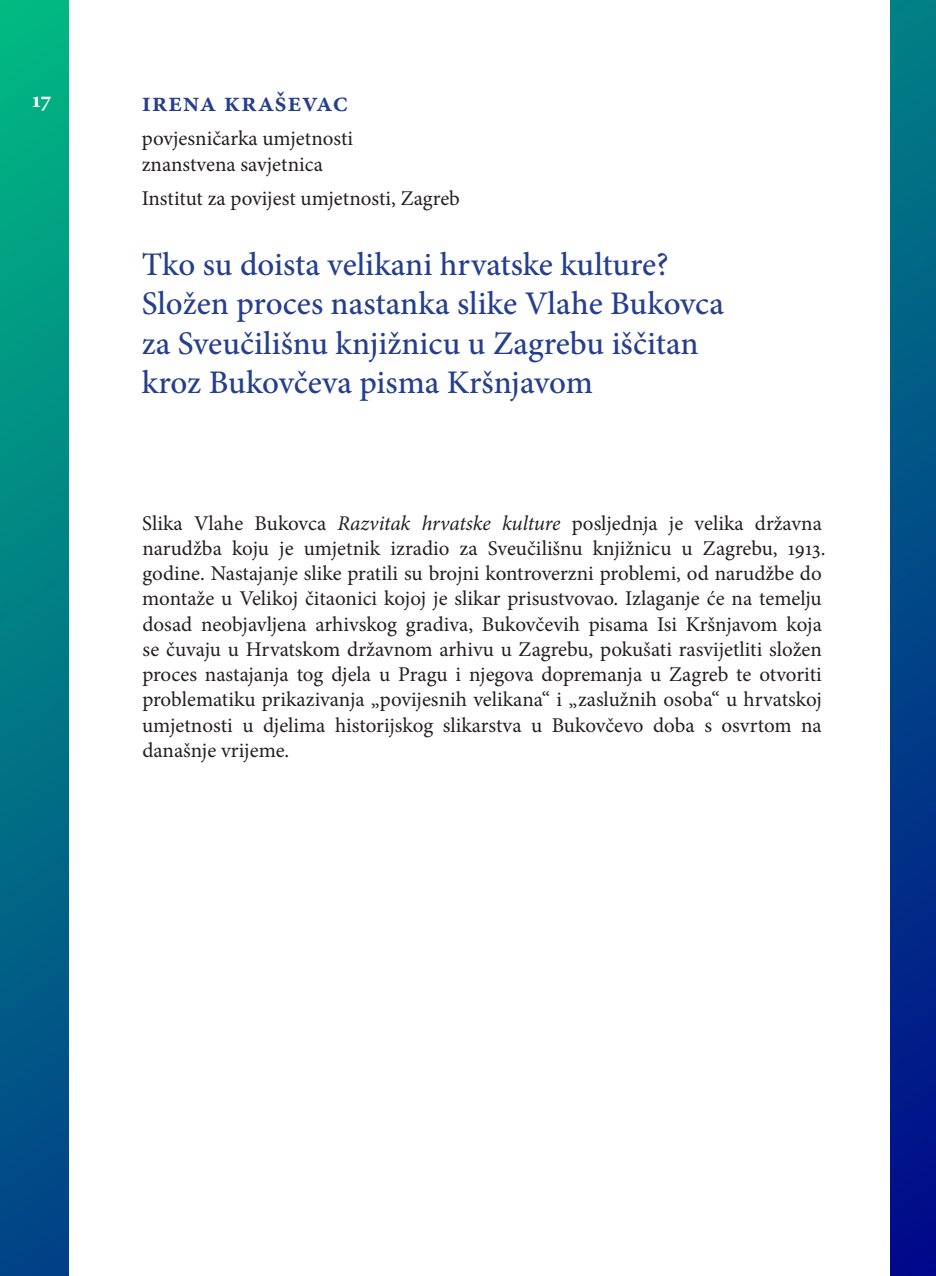
<style>
.page{position:relative;width:936px;height:1276px;background:#fff}
.page>*{position:absolute;margin:0;border:0;box-sizing:border-box;transform-origin:0 0}
.t1{font:500 33px/39.6px "Minion Pro";color:#253f8e}
.t2{font:600 28px "Minion Pro";letter-spacing:.015em;color:#253f8e}
.t3{font:700 23px "Minion Pro";color:#fff}
.t4{font:21px/25.2px "Minion Pro";color:#231f20}
.s1{font-style:italic}
</style>
<div class="page">
<img style="left:0;top:0;width:68px;height:1276px">
<img style="left:890px;top:0;width:45px;height:1276px">
<p class="t3" style="left:32px;top:84px;width:20px">17</p>
<p class="t2" style="left:142px;top:83px;width:208px">irena kraševac</p>
<p class="t4" style="left:142px;top:126px;width:213px">povjesničarka umjetnosti znanstvena savjetnica</p>
<p class="t4" style="left:142px;top:186px;width:319px">Institut za povijest umjetnosti, Zagreb</p>
<p class="t1" style="left:142px;top:244px;width:583px">Tko su doista velikani hrvatske kulture?<br>Složen proces nastanka slike Vlahe Bukovca za Sveučilišnu knjižnicu u Zagrebu iščitan kroz Bukovčeva pisma Kršnjavom</p>
<p class="t4" style="left:142px;top:510px;width:684px">Slika Vlahe Bukovca <span class="s1">Razvitak hrvatske kulture</span> posljednja je velika državna narudžba koju je umjetnik izradio za Sveučilišnu knjižnicu u Zagrebu, 1913. godine. Nastajanje slike pratili su brojni kontroverzni problemi, od narudžbe do montaže u Velikoj čitaonici kojoj je slikar prisustvovao. Izlaganje će na temelju dosad neobjavljena arhivskog gradiva, Bukovčevih pisama Isi Kršnjavom koja se čuvaju u Hrvatskom državnom arhivu u Zagrebu, pokušati rasvijetliti složen proces nastajanja tog djela u Pragu i njegova dopremanja u Zagreb te otvoriti problematiku prikazivanja „povijesnih velikana“ i „zaslužnih osoba“ u hrvatskoj umjetnosti u djelima historijskog slikarstva u Bukovčevo doba s osvrtom na današnje vrijeme.</p>
</div>
